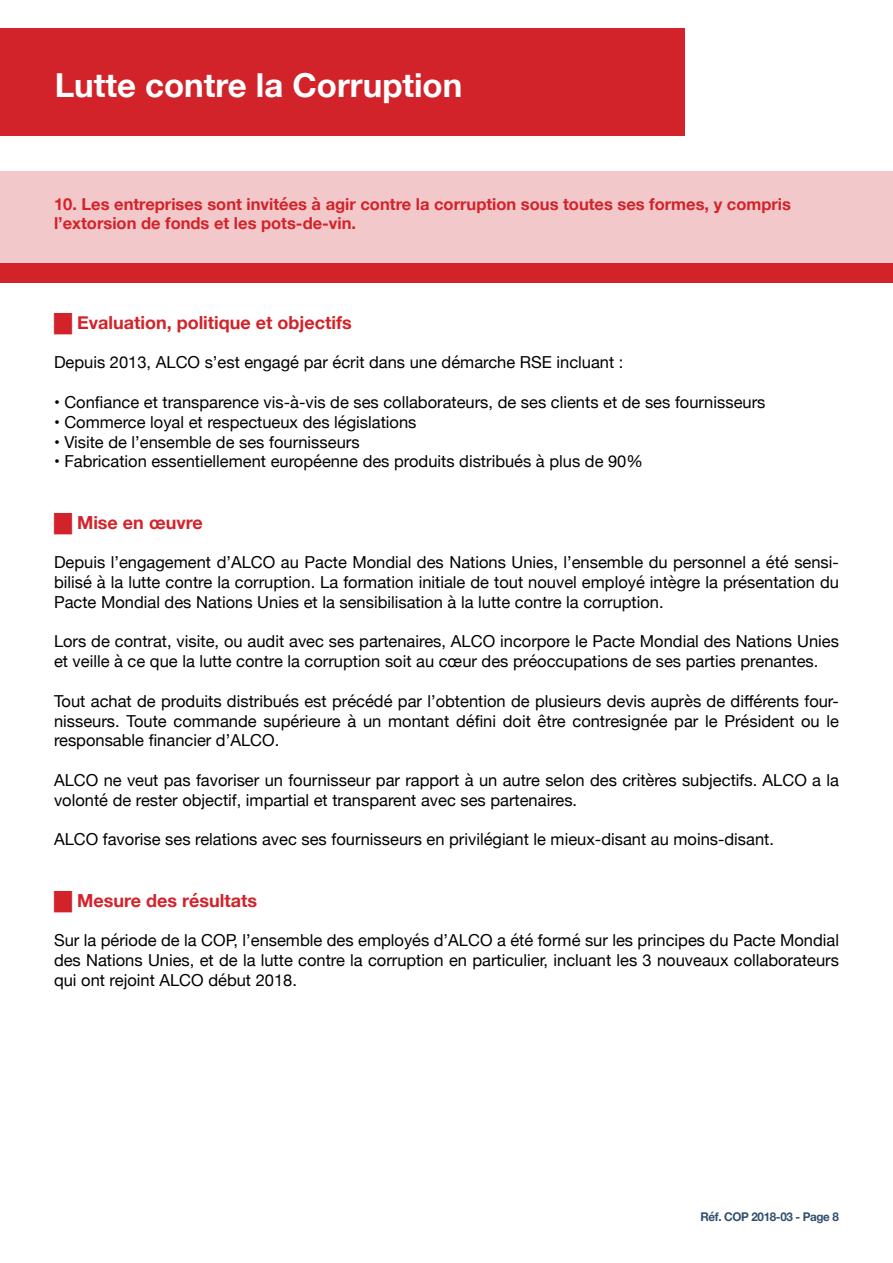
<style>
.page{position:relative;width:893px;height:1263px;background:#fff}
.page>*{position:absolute;margin:0;border:0;box-sizing:border-box;transform-origin:0 0}
.t1{font:700 33px "Helvetica Neue";color:#fff}
.t2{font:700 18px "Helvetica Neue";color:#d2232a}
.t3{font:16.5px/19.8px "Helvetica Neue";color:#000;text-align:justify}
.t4{font:700 16.5px/19.8px "Helvetica Neue";color:#d2232a}
.t5{font:700 12px "Helvetica Neue";letter-spacing:-.03em;color:#304e6d}
</style>
<div class="page">
<div style="left:0;top:28px;width:684px;height:108px;background:#d2232a"></div>
<div style="left:0;top:171px;width:893px;height:93px;background:#f3c8ca"></div>
<div style="left:0;top:264px;width:893px;height:19px;background:#d2232a"></div>
<h1 class="t1" style="left:55px;top:59px;width:409px">Lutte contre la Corruption</h1>
<p class="t4" style="left:54px;top:194px;width:738px">10. Les entreprises sont invitées à agir contre la corruption sous toutes ses formes, y compris l’extorsion de fonds et les pots-de-vin.</p>
<p class="t2" style="left:54px;top:308px;width:299px">█ Evaluation, politique et objectifs</p>
<p class="t3" style="left:54px;top:353px;width:571px">Depuis 2013, ALCO s’est engagé par écrit dans une démarche RSE incluant :</p>
<p class="t3" style="left:54px;top:393px;width:713px">• Confiance et transparence vis-à-vis de ses collaborateurs, de ses clients et de ses fournisseurs</p>
<p class="t3" style="left:54px;top:413px;width:364px">• Commerce loyal et respectueux des législations</p>
<p class="t3" style="left:54px;top:433px;width:307px">• Visite de l’ensemble de ses fournisseurs</p>
<p class="t3" style="left:54px;top:452px;width:590px">• Fabrication essentiellement européenne des produits distribués à plus de 90%</p>
<p class="t2" style="left:54px;top:508px;width:150px">█ Mise en œuvre</p>
<p class="t3" style="left:54px;top:553px;width:786px">Depuis l’engagement d’ALCO au Pacte Mondial des Nations Unies, l’ensemble du personnel a été sensi&shy;bilisé à la lutte contre la corruption. La formation initiale de tout nouvel employé intègre la présentation du Pacte Mondial des Nations Unies et la sensibilisation à la lutte contre la corruption.</p>
<p class="t3" style="left:54px;top:632px;width:786px">Lors de contrat, visite, ou audit avec ses partenaires, ALCO incorpore le Pacte Mondial des Nations Unies et veille à ce que la lutte contre la corruption soit au cœur des préoccupations de ses parties prenantes.</p>
<p class="t3" style="left:54px;top:692px;width:786px">Tout achat de produits distribués est précédé par l’obtention de plusieurs devis auprès de différents four&shy;nisseurs. Toute commande supérieure à un montant défini doit être contresignée par le Président ou le responsable financier d’ALCO.</p>
<p class="t3" style="left:54px;top:771px;width:786px">ALCO ne veut pas favoriser un fournisseur par rapport à un autre selon des critères subjectifs. ALCO a la volonté de rester objectif, impartial et transparent avec ses partenaires.</p>
<p class="t3" style="left:54px;top:830px;width:721px">ALCO favorise ses relations avec ses fournisseurs en privilégiant le mieux-disant au moins-disant.</p>
<p class="t2" style="left:54px;top:886px;width:205px">█ Mesure des résultats</p>
<p class="t3" style="left:54px;top:931px;width:786px">Sur la période de la COP, l’ensemble des employés d’ALCO a été formé sur les principes du Pacte Mondial des Nations Unies, et de la lutte contre la corruption en particulier, incluant les 3 nouveaux collaborateurs qui ont rejoint ALCO début 2018.</p>
<p class="t5" style="left:700px;top:1207px;width:140px">Réf. COP 2018-03 - Page 8</p>
</div>
